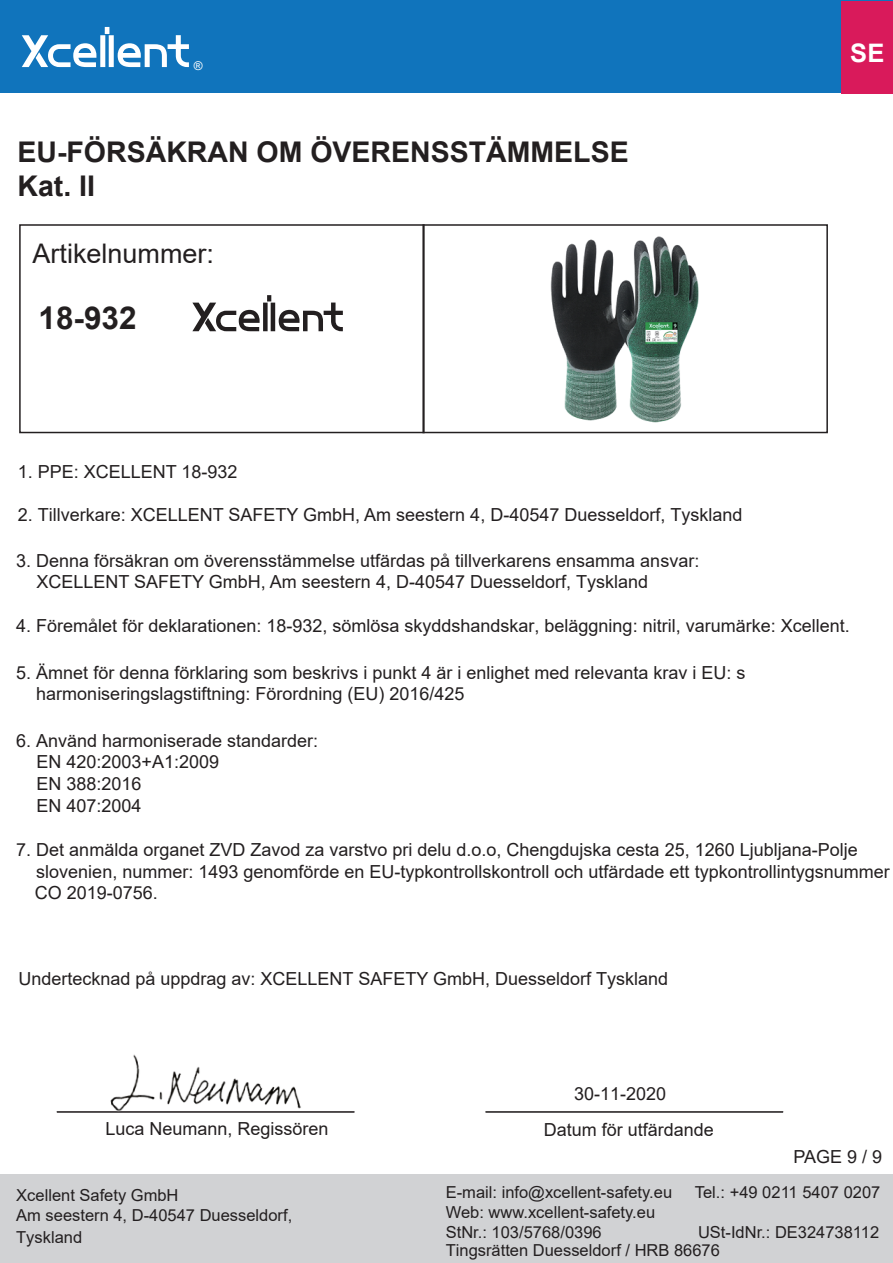
<style>
.page{position:relative;width:893px;height:1263px;background:#fff}
.page>*{position:absolute;margin:0;border:0;box-sizing:border-box;transform-origin:0 0}
.t1{font:700 31.5px "Arial";color:#231f20}
.t2{font:700 28.5px/34.2px "Arial";color:#231f20}
.t3{font:27px "Arial";color:#231f20}
.t4{font:700 25.5px "Arial";color:#fff}
.t5{font:18px/21.6px "Arial";color:#231f20}
.t6{font:16.5px/19.8px "Arial";color:#231f20}
.t7{font:12px "Arial";color:#fff}
</style>
<div class="page">
<div style="left:0;top:0;width:893px;height:93px;background:#1074bc"></div>
<svg style="left:22px;top:27px;width:167px;height:40px"></svg>
<div style="left:841px;top:1px;width:52px;height:92px;background:#d91a5b"></div>
<div style="left:19px;top:224px;width:406px;height:209px;border:2px solid #231f20"></div>
<div style="left:422px;top:224px;width:406px;height:209px;border:2px solid #231f20"></div>
<img style="left:550px;top:236px;width:149px;height:187px">
<svg style="left:192px;top:295px;width:151px;height:36px"></svg>
<div style="left:0;top:1175px;width:893px;height:88px;background:#d1d2d4"></div>
<hr style="left:57px;top:1111px;width:297px;height:2px;background:#231f20">
<hr style="left:485px;top:1111px;width:298px;height:2px;background:#231f20">
<img style="left:94px;top:1054px;width:223px;height:59px">
<p class="t7" style="left:194px;top:58px;width:10px">®</p>
<h2 class="t2" style="left:17px;top:135px;width:613px">EU-FÖRSÄKRAN OM ÖVERENSSTÄMMELSE<br>Kat. II</h2>
<h3 class="t3" style="left:33px;top:235px;width:183px">Artikelnummer:</h3>
<h1 class="t1" style="left:39px;top:295px;width:100px">18-932</h1>
<p class="t5" style="left:18px;top:460px;width:221px">1. PPE: XCELLENT 18-932</p>
<p class="t5" style="left:18px;top:503px;width:726px">2. Tillverkare: XCELLENT SAFETY GmbH, Am seestern 4, D-40547 Duesseldorf, Tyskland</p>
<p class="t5" style="left:37px;top:549px;width:664px;text-indent:-21px">3. Denna försäkran om överensstämmelse utfärdas på tillverkarens ensamma ansvar:<br>XCELLENT SAFETY GmbH, Am seestern 4, D-40547 Duesseldorf, Tyskland</p>
<h3 class="t4" style="left:850px;top:35px;width:36px">SE</h3>
<p class="t5" style="left:16px;top:615px;width:835px">4. Föremålet för deklarationen: 18-932, sömlösa skyddshandskar, beläggning: nitril, varumärke: Xcellent.</p>
<p class="t5" style="left:36px;top:661px;width:711px;text-indent:-20px">5. Ämnet för denna förklaring som beskrivs i punkt 4 är i enlighet med relevanta krav i EU: s harmoniseringslagstiftning: Förordning (EU) 2016/425</p>
<p class="t5" style="left:37px;top:729px;width:283px;text-indent:-21px">6. Använd harmoniserade standarder:<br>EN 420:2003+A1:2009<br>EN 388:2016</p>
<p class="t5" style="left:36px;top:794px;width:107px">EN 407:2004</p>
<p class="t5" style="left:35px;top:839px;width:856px;line-height:21.1px;text-indent:-19px">7. Det anmälda organet ZVD Zavod za varstvo pri delu d.o.o, Chengdujska cesta 25, 1260 Ljubljana-Polje slovenien, nummer: 1493 genomförde en EU-typkontrollskontroll och utfärdade ett typkontrollintygsnummer<br>CO 2019-0756.</p>
<p class="t5" style="left:18px;top:967px;width:651px">Undertecknad på uppdrag av: XCELLENT SAFETY GmbH, Duesseldorf Tyskland</p>
<p class="t5" style="left:574px;top:1083px;width:94px">30-11-2020</p>
<p class="t5" style="left:105px;top:1118px;width:225px">Luca Neumann, Regissören</p>
<p class="t5" style="left:544px;top:1118px;width:172px">Datum för utfärdande</p>
<p class="t5" style="left:794px;top:1145px;width:90px">PAGE 9 / 9</p>
<p class="t6" style="left:16px;top:1185px;width:278px">Xcellent Safety GmbH<br>Am seestern 4, D-40547 Duesseldorf,</p>
<p class="t6" style="left:16px;top:1227px;width:68px">Tyskland</p>
<p class="t6" style="left:446px;top:1182px;width:228px">E-mail: info@xcellent-safety.eu</p>
<p class="t6" style="left:695px;top:1182px;width:187px">Tel.: +49 0211 5407 0207</p>
<p class="t6" style="left:446px;top:1202px;width:211px">Web: www.xcellent-safety.eu<br>StNr.: 103/5768/0396</p>
<p class="t6" style="left:446px;top:1223px;width:435px;line-height:18.3px;text-indent:252px">USt-IdNr.: DE324738112<br>Tingsrätten Duesseldorf / HRB 86676</p>
</div>
